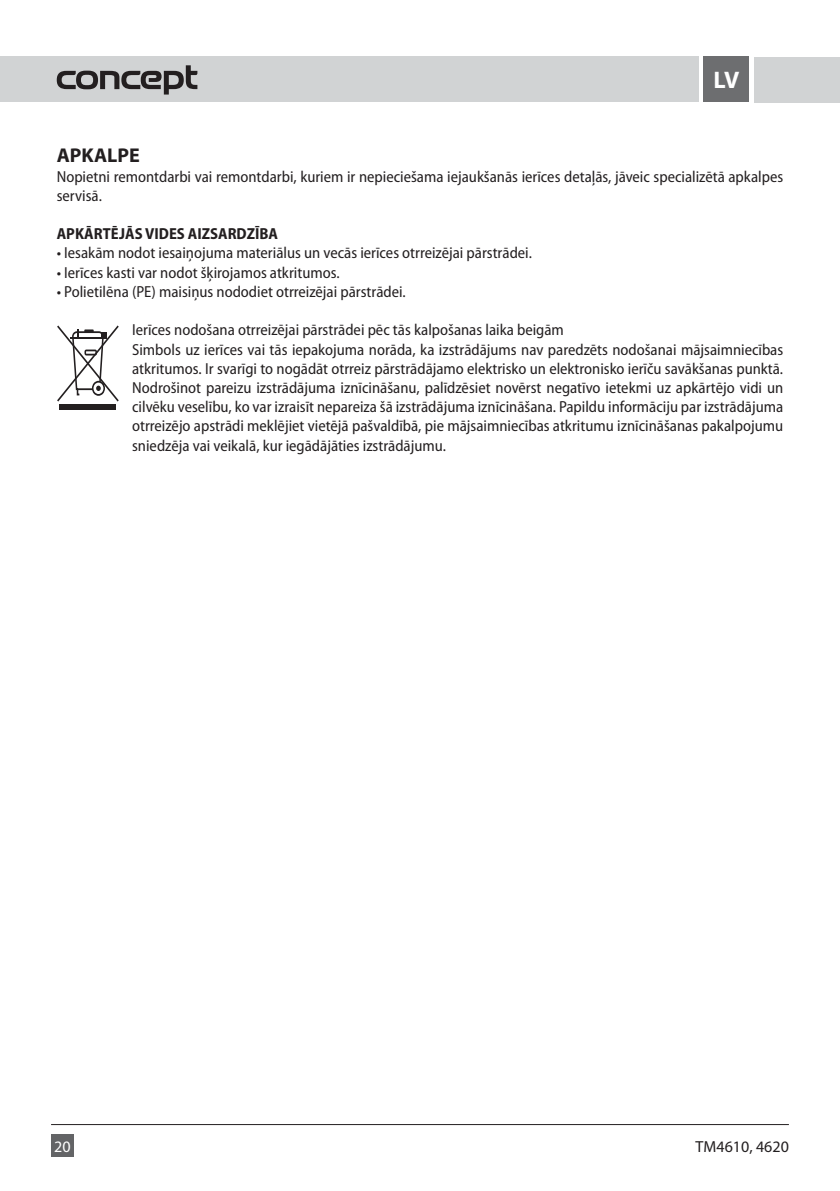
<style>
.page{position:relative;width:840px;height:1191px;background:#fff}
.page>*{position:absolute;margin:0;border:0;box-sizing:border-box;transform-origin:0 0}
.t1{font:700 24px "Myriad Pro";color:#fff}
.t2{font:700 20px "Myriad Pro";color:#231f20}
.t3{font:semi-condensed 16px/19.2px "Myriad Pro";color:#231f20}
.t4{font:700 semi-condensed 16px "Myriad Pro";color:#231f20}
.t5{font:16px "Myriad Pro";color:#231f20}
.t6{font:16px "Myriad Pro";color:#fff}
</style>
<div class="page">
<div style="left:0;top:57px;width:697px;height:45px;background:#d1d3d4"></div>
<div style="left:754px;top:57px;width:85px;height:46px;background:#d1d3d4"></div>
<div style="left:703px;top:57px;width:45px;height:45px;background:#6d6e70"></div>
<svg style="left:57px;top:65px;width:140px;height:30px"></svg>
<hr style="left:51px;top:1124px;width:737px;height:1px;background:#231f20">
<div style="left:51px;top:1134px;width:23px;height:23px;background:#636466"></div>
<svg style="left:57px;top:325px;width:62px;height:77px"></svg>
<div style="left:60px;top:404px;width:56px;height:5px;background:#231f20"></div>
<h1 class="t1" style="left:713px;top:71px;width:27px">LV</h1>
<p class="t2" style="left:57px;top:148px;width:84px">APKALPE</p>
<p class="t3" style="left:57px;top:168px;width:727px">Nopietni remontdarbi vai remontdarbi, kuriem ir nepieciešama iejaukšanās ierīces detaļās, jāveic specializētā apkalpes servisā.</p>
<p class="t4" style="left:57px;top:228px;width:223px">APKĀRTĒJĀS VIDES AIZSARDZĪBA</p>
<p class="t3" style="left:57px;top:245px;width:476px">• Iesakām nodot iesaiņojuma materiālus un vecās ierīces otrreizējai pārstrādei.</p>
<p class="t3" style="left:57px;top:264px;width:284px">• Ierīces kasti var nodot šķirojamos atkritumos.</p>
<p class="t3" style="left:57px;top:283px;width:350px">• Polietilēna (PE) maisiņus nododiet otrreizējai pārstrādei.</p>
<p class="t3" style="left:132px;top:322px;width:652px">Ierīces nodošana otrreizējai pārstrādei pēc tās kalpošanas laika beigām<br>Simbols uz ierīces vai tās iepakojuma norāda, ka izstrādājums nav paredzēts nodošanai mājsaimniecības atkritumos. Ir svarīgi to nogādāt otrreiz pārstrādājamo elektrisko un elektronisko ierīču savākšanas punktā.<br>Nodrošinot pareizu izstrādājuma iznīcināšanu, palīdzēsiet novērst negatīvo ietekmi uz apkārtējo vidi un cilvēku veselību, ko var izraisīt nepareiza šā izstrādājuma iznīcināšana. Papildu informāciju par izstrādājuma otrreizējo apstrādi meklējiet vietējā pašvaldībā, pie mājsaimniecības atkritumu iznīcināšanas pakalpojumu sniedzēja vai veikalā, kur iegādājāties izstrādājumu.</p>
<p class="t6" style="left:54px;top:1140px;width:18px">20</p>
<p class="t5" style="left:695px;top:1140px;width:95px">TM4610, 4620</p>
</div>
